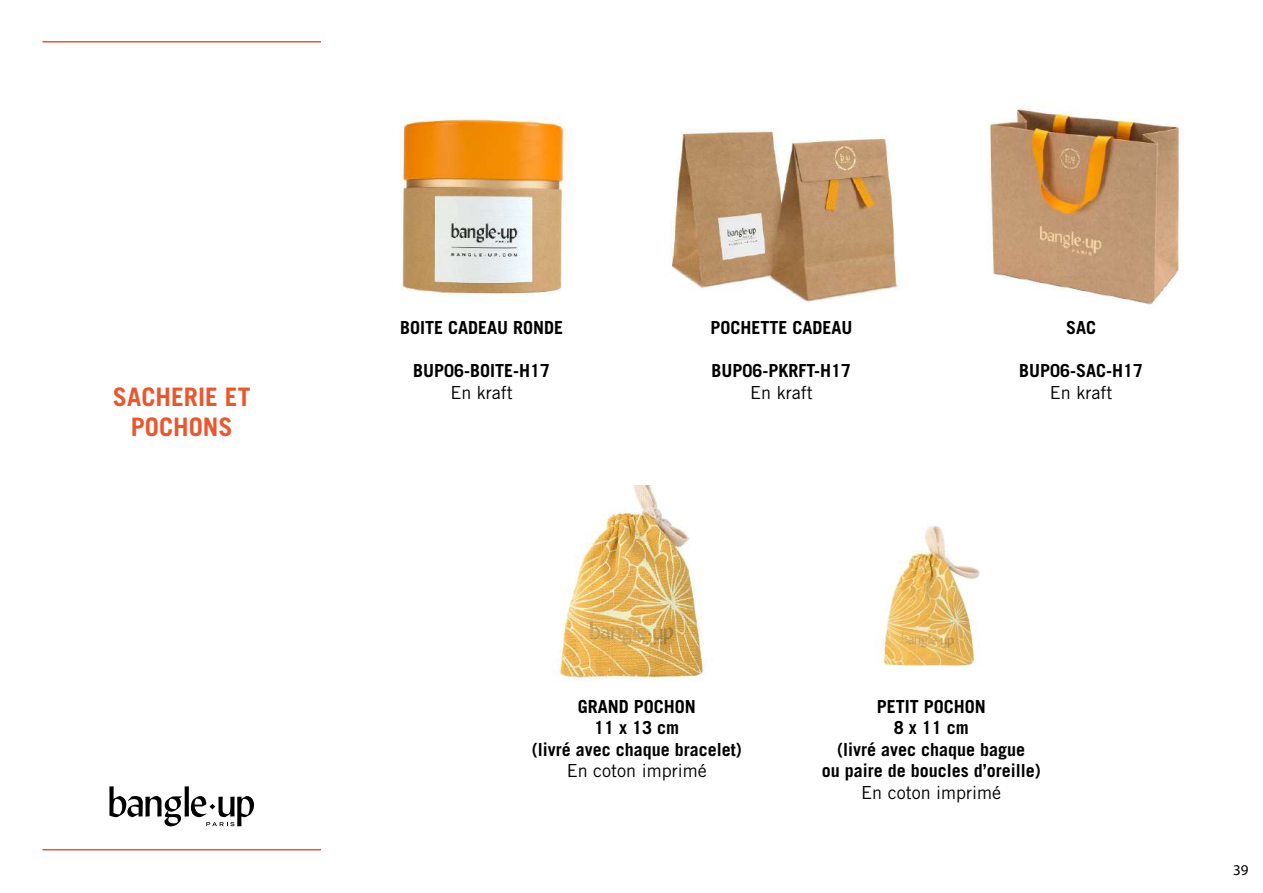
<style>
.page{position:relative;width:1263px;height:893px;background:#fff}
.page>*{position:absolute;margin:0;border:0;box-sizing:border-box;transform-origin:0 0}
.t1{font:700 25.5px/30.6px "Trade Gothic LT Std";color:#ea572f;text-align:center}
.t2{font:700 18px/21.6px "Trade Gothic LT Std";color:#000;text-align:center}
.t3{font:18px "Trade Gothic LT Std";color:#000}
.t4{font:15px "Myriad Pro";color:#000}
</style>
<div class="page">
<svg style="left:109px;top:786px;width:145px;height:40px"></svg>
<img style="left:988px;top:106px;width:192px;height:199px">
<img style="left:879px;top:526px;width:101px;height:141px">
<img style="left:554px;top:486px;width:156px;height:195px">
<img style="left:671px;top:131px;width:235px;height:172px">
<img style="left:400px;top:117px;width:170px;height:180px">
<hr style="left:42px;top:41px;width:279px;height:2px;background:#ea572f">
<hr style="left:42px;top:849px;width:279px;height:1px;background:#ea572f">
<h1 class="t1" style="left:113px;top:381px;width:139px">SACHERIE ET<br>POCHONS</h1>
<p class="t2" style="left:400px;top:317px;width:165px">BOITE CADEAU RONDE</p>
<p class="t2" style="left:413px;top:360px;width:139px">BUP06-BOITE-H17</p>
<p class="t3" style="left:450px;top:382px;width:64px">En kraft</p>
<p class="t2" style="left:710px;top:317px;width:144px">POCHETTE CADEAU</p>
<p class="t2" style="left:711px;top:360px;width:141px">BUP06-PKRFT-H17</p>
<p class="t3" style="left:750px;top:382px;width:64px">En kraft</p>
<p class="t2" style="left:1066px;top:317px;width:32px">SAC</p>
<p class="t2" style="left:1019px;top:360px;width:126px">BUP06-SAC-H17</p>
<p class="t3" style="left:1050px;top:382px;width:64px">En kraft</p>
<p class="t2" style="left:532px;top:695px;width:211px">GRAND POCHON<br>11 x 13 cm<br>(livré avec chaque bracelet)</p>
<p class="t3" style="left:567px;top:760px;width:141px">En coton imprimé</p>
<p class="t2" style="left:822px;top:695px;width:221px">PETIT POCHON<br>8 x 11 cm<br>(livré avec chaque bague<br>ou paire de boucles d’oreille)</p>
<p class="t3" style="left:861px;top:782px;width:141px">En coton imprimé</p>
<p class="t4" style="left:1233px;top:861px;width:17px">39</p>
</div>
